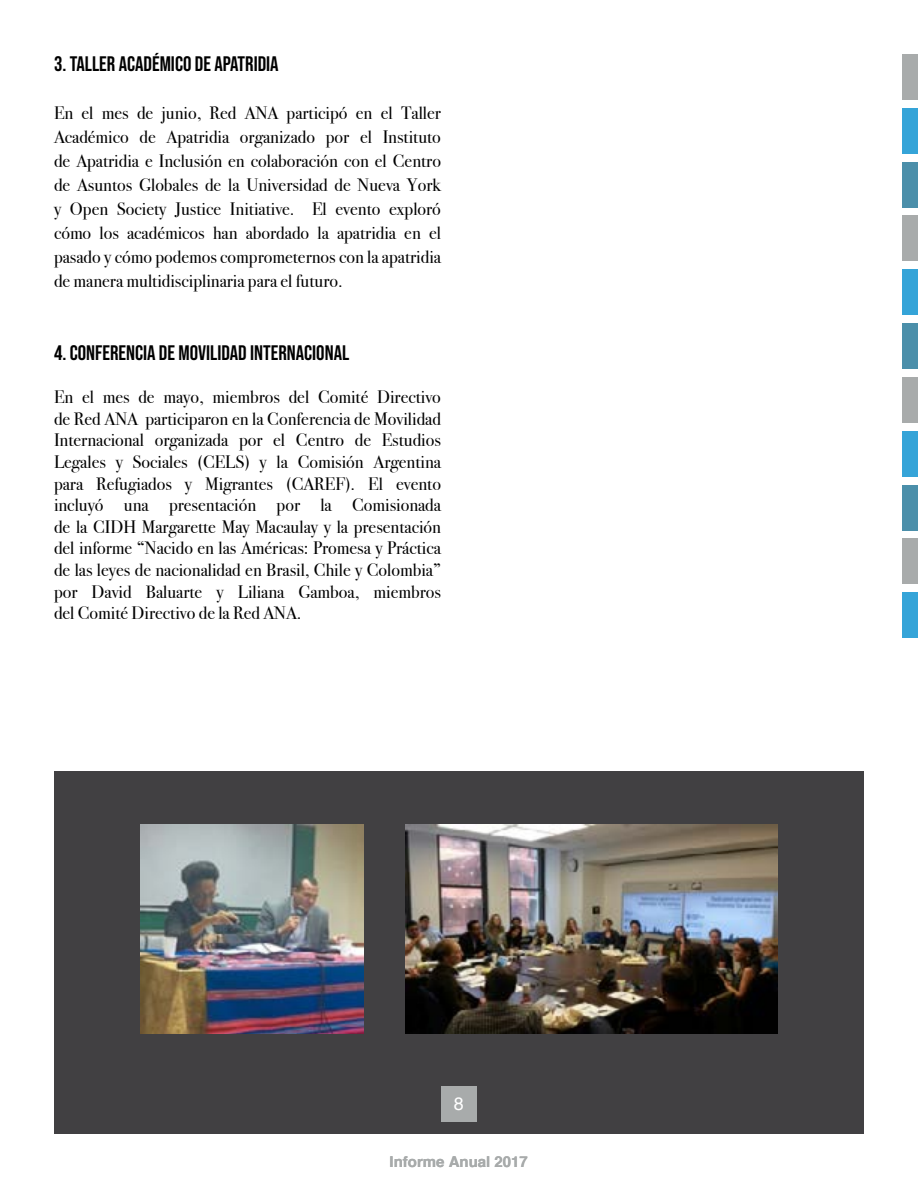
<style>
.page{position:relative;width:918px;height:1188px;background:#fff}
.page>*{position:absolute;margin:0;border:0;box-sizing:border-box;transform-origin:0 0}
.t1{font:21px "Bebas Neue";color:#000}
.t2{font:18px/21.6px "Bodoni Svty Two ITCTT";color:#000;text-align:justify}
.t3{font:18px "Helvetica";color:#fff}
.t4{font:700 15px "Helvetica";color:#a8abab}
</style>
<div class="page">
<div style="left:54px;top:772px;width:810px;height:362px;background:#414042"></div>
<div style="left:903px;top:108px;width:15px;height:46px;background:#35a4d8"></div>
<div style="left:903px;top:269px;width:15px;height:46px;background:#35a4d8"></div>
<div style="left:903px;top:431px;width:15px;height:46px;background:#35a4d8"></div>
<div style="left:903px;top:592px;width:15px;height:46px;background:#35a4d8"></div>
<div style="left:903px;top:54px;width:15px;height:46px;background:#a8abab"></div>
<div style="left:903px;top:215px;width:15px;height:46px;background:#a8abab"></div>
<div style="left:903px;top:377px;width:15px;height:46px;background:#a8abab"></div>
<div style="left:903px;top:538px;width:15px;height:46px;background:#a8abab"></div>
<div style="left:903px;top:162px;width:15px;height:46px;background:#4b8faa"></div>
<div style="left:903px;top:323px;width:15px;height:46px;background:#4b8faa"></div>
<div style="left:903px;top:485px;width:15px;height:45px;background:#4b8faa"></div>
<div style="left:441px;top:1086px;width:36px;height:36px;background:#a8abab"></div>
<img style="left:141px;top:825px;width:223px;height:209px">
<img style="left:405px;top:825px;width:372px;height:209px">
<p class="t1" style="left:54px;top:52px;width:226px">3. TALLER ACADÉMICO DE APATRIDIA</p>
<p class="t2" style="left:54px;top:99px;width:389px;line-height:24px">En el mes de junio, Red ANA participó en el Taller Académico de Apatridia organizado por el Instituto de Apatridia e Inclusión en colaboración con el Centro de Asuntos Globales de la Universidad de Nueva York y Open Society Justice Initiative. El evento exploró cómo los académicos han abordado la apatridia en el pasado y cómo podemos comprometernos con la apatridia de manera multidisciplinaria para el futuro.</p>
<p class="t1" style="left:54px;top:341px;width:297px">4. CONFERENCIA DE MOVILIDAD INTERNACIONAL</p>
<p class="t2" style="left:54px;top:384px;width:389px">En el mes de mayo, miembros del Comité Directivo de Red ANA participaron en la Conferencia de Movilidad Internacional organizada por el Centro de Estudios Legales y Sociales (CELS) y la Comisión Argentina para Refugiados y Migrantes (CAREF). El evento incluyó una presentación por la Comisionada de la CIDH Margarette May Macaulay y la presentación del informe “Nacido en las Américas: Promesa y Práctica de las leyes de nacionalidad en Brasil, Chile y Colombia” por David Baluarte y Liliana Gamboa, miembros del Comité Directivo de la Red ANA.</p>
<p class="t3" style="left:454px;top:1090px;width:12px">8</p>
<p class="t4" style="left:390px;top:1150px;width:140px">Informe Anual 2017</p>
</div>
